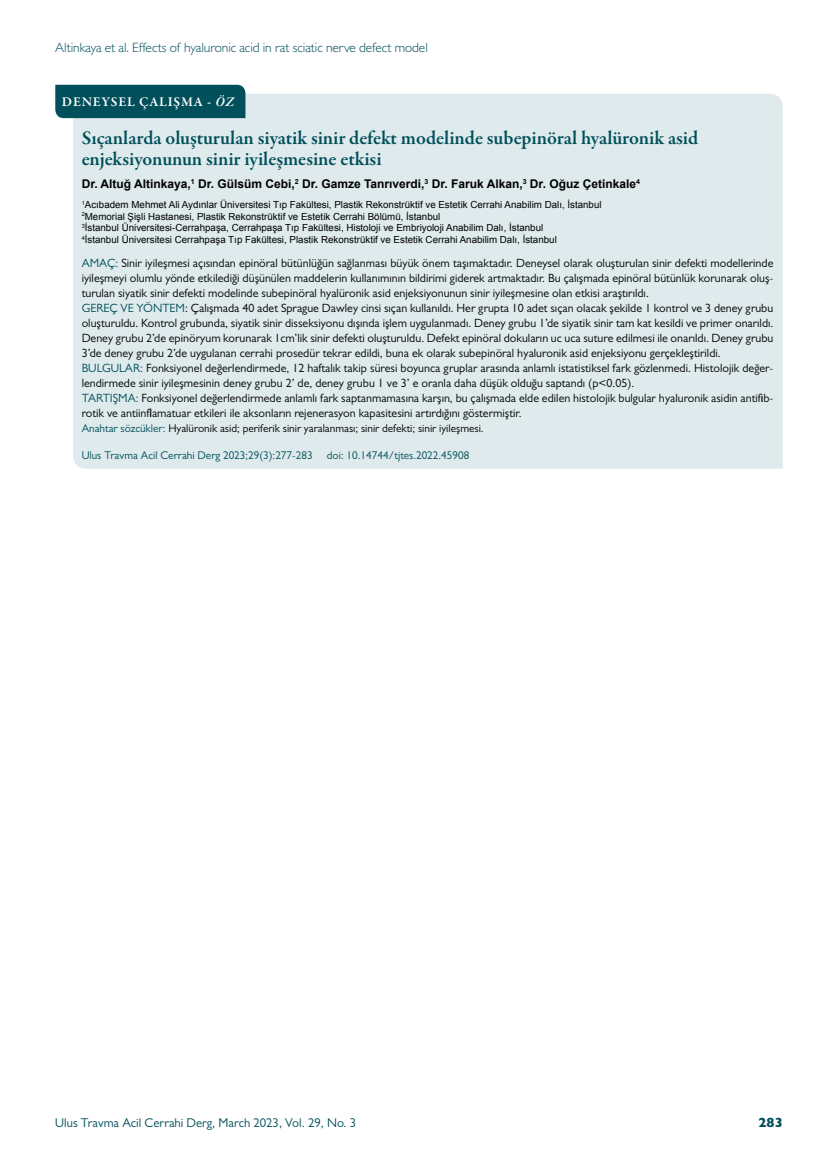
<style>
.page{position:relative;width:838px;height:1170px;background:#fff}
.page>*{position:absolute;margin:0;border:0;box-sizing:border-box;transform-origin:0 0}
.t1{font:600 19.5px/21px "Garamond Premr Pro";letter-spacing:-.005em;color:#004f5a}
.t2{font:300 13.5px "Gill Sans MT Pro";letter-spacing:-.005em;color:#004f5a}
.t3{font:600 13.5px "Garamond Premr Pro";letter-spacing:.055em;color:#fff}
.t4{font:800 13.5px "Gill Sans MT Pro";color:#004f5a}
.t5{font:12.75px "Gill Sans MT Pro";color:#004f5a}
.t6{font:12px/15px "Gill Sans MT Pro";color:#000}
.t7{font:700 12px "Arial";color:#000}
.t8{font:11.25px "Gill Sans MT Pro";color:#000}
.t9{font:11.25px "Gill Sans MT Pro";color:#004f5a}
.t10{font:9.75px/11.7px "Arial";color:#000}
.s1{font-style:italic}
.s2{color:#004f5a}
</style>
<div class="page">
<div style="left:73px;top:94px;width:709px;height:374px;background:#deeaec"></div>
<div style="left:55px;top:85px;width:190px;height:33px;background:#004f5a"></div>
<p class="t2" style="left:55px;top:39px;width:374px">Altinkaya et al. Effects of hyaluronic acid in rat sciatic nerve defect model</p>
<p class="t3" style="left:62px;top:94px;width:174px">DENEYSEL ÇALIŞMA - <span class="s1">ÖZ</span></p>
<h1 class="t1" style="left:82px;top:127px;width:618px">Sıçanlarda oluşturulan siyatik sinir defekt modelinde subepinöral hyalüronik asid enjeksiyonunun sinir iyileşmesine etkisi</h1>
<p class="t7" style="left:82px;top:175px;width:560px">Dr. Altuğ Altinkaya,<sup>1</sup> Dr. Gülsüm Cebi,<sup>2</sup> Dr. Gamze Tanrıverdi,<sup>3</sup> Dr. Faruk Alkan,<sup>3</sup> Dr. Oğuz Çetinkale<sup>4</sup></p>
<p class="t10" style="left:82px;top:199px;width:521px"><sup>1</sup>Acıbadem Mehmet Ali Aydınlar Üniversitesi Tıp Fakültesi, Plastik Rekonstrüktif ve Estetik Cerrahi Anabilim Dalı, İstanbul <sup>2</sup>Memorial Şişli Hastanesi, Plastik Rekonstrüktif ve Estetik Cerrahi Bölümü, İstanbul<br><sup>3</sup>İstanbul Üniversitesi-Cerrahpaşa, Cerrahpaşa Tıp Fakültesi, Histoloji ve Embriyoloji Anabilim Dalı, İstanbul<br><sup>4</sup>İstanbul Üniversitesi Cerrahpaşa Tıp Fakültesi, Plastik Rekonstrüktif ve Estetik Cerrahi Anabilim Dalı, İstanbul</p>
<p class="t6" style="left:82px;top:255px;width:693px"><span class="s2">AMAÇ:</span> Sinir iyileşmesi açısından epinöral bütünlüğün sağlanması büyük önem taşımaktadır. Deneysel olarak oluşturulan sinir defekti modellerinde iyileşmeyi olumlu yönde etkilediği düşünülen maddelerin kullanımının bildirimi giderek artmaktadır. Bu çalışmada epinöral bütünlük korunarak oluş&shy;turulan siyatik sinir defekti modelinde subepinöral hyalüronik asid enjeksiyonunun sinir iyileşmesine olan etkisi araştırıldı.<br><span class="s2">GEREÇ VE YÖNTEM</span>: Çalışmada 40 adet Sprague Dawley cinsi sıçan kullanıldı. Her grupta 10 adet sıçan olacak şekilde 1 kontrol ve 3 deney grubu oluşturuldu. Kontrol grubunda, siyatik sinir disseksiyonu dışında işlem uygulanmadı. Deney grubu 1’de siyatik sinir tam kat kesildi ve primer onarıldı.<br>Deney grubu 2’de epinöryum korunarak 1cm’lik sinir defekti oluşturuldu. Defekt epinöral dokuların uc uca suture edilmesi ile onarıldı. Deney grubu 3’de deney grubu 2’de uygulanan cerrahi prosedür tekrar edildi, buna ek olarak subepinöral hyaluronik asid enjeksiyonu gerçekleştirildi.<br><span class="s2">BULGULAR:</span> Fonksiyonel değerlendirmede, 12 haftalık takip süresi boyunca gruplar arasında anlamlı istatistiksel fark gözlenmedi. Histolojik değer&shy;lendirmede sinir iyileşmesinin deney grubu 2’ de, deney grubu 1 ve 3’ e oranla daha düşük olduğu saptandı (p&lt;0.05).<br><span class="s2">TARTIŞMA:</span> Fonksiyonel değerlendirmede anlamlı fark saptanmamasına karşın, bu çalışmada elde edilen histolojik bulgular hyaluronik asidin antifib&shy;rotik ve antiinflamatuar etkileri ile aksonların rejenerasyon kapasitesini artırdığını göstermiştir.</p>
<p class="t8" style="left:82px;top:422px;width:403px"><span class="s2">Anahtar sözcükler:</span> Hyalüronik asid; periferik sinir yaralanması; sinir defekti; sinir iyileşmesi.</p>
<p class="t9" style="left:82px;top:449px;width:232px">Ulus Travma Acil Cerrahi Derg 2023;29(3):277-283</p>
<p class="t9" style="left:327px;top:449px;width:144px">doi: 10.14744/tjtes.2022.45908</p>
<p class="t5" style="left:55px;top:1115px;width:302px">Ulus Travma Acil Cerrahi Derg, March 2023, Vol. 29, No. 3</p>
<p class="t4" style="left:758px;top:1114px;width:26px">283</p>
</div>
